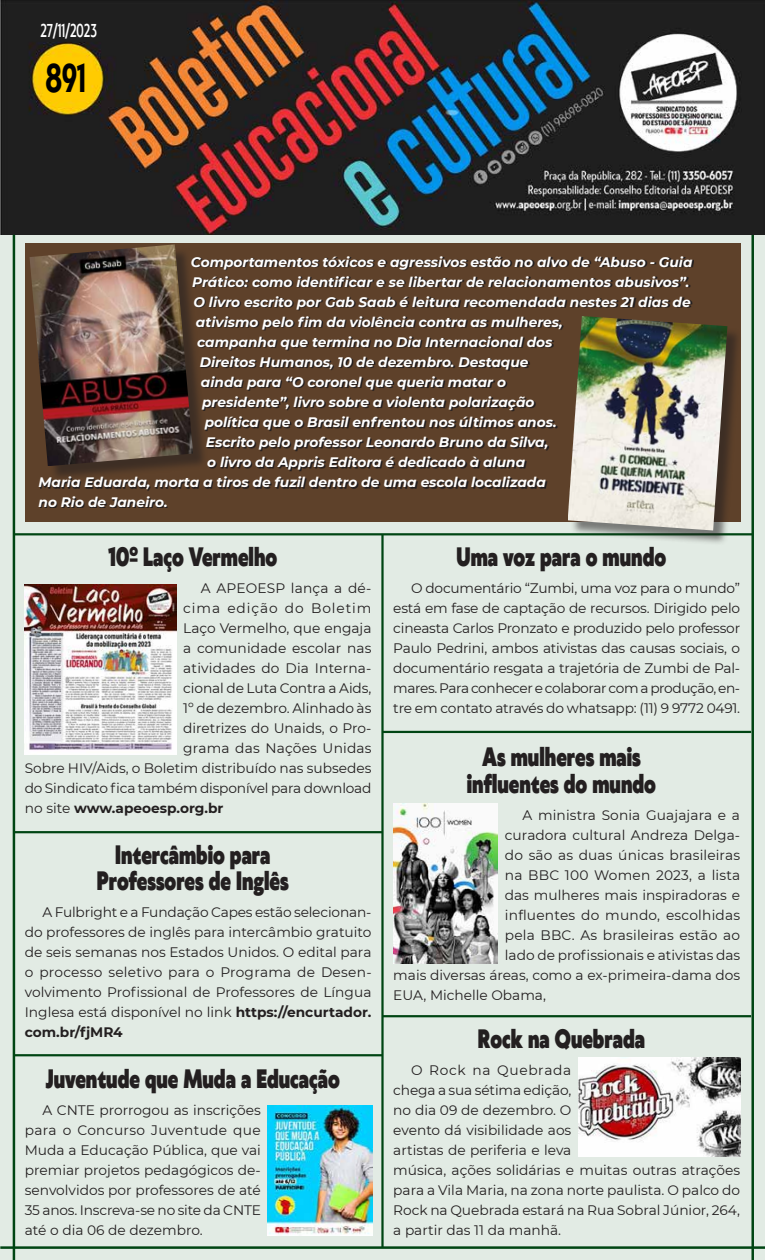
<style>
.page{position:relative;width:765px;height:1260px;background:#fff}
.page>*{position:absolute;margin:0;border:0;box-sizing:border-box;transform-origin:0 0}
.t1{font:700 37.5px "Klein Condensed";color:#000;scale:.75 1}
.t2{font:900 25px/26.2px "Klein";color:#231f20;text-align:center;scale:.75 1}
.t3{font:500 17.5px "Klein Condensed";color:#fff;scale:.75 1}
.t4{font:13.75px/20px "Montserrat";color:#231f20;text-align:justify}
.t5{font:italic 700 13.75px "Montserrat";color:#fff}
.t6{font:700 13.75px "Montserrat";color:#231f20}
.t7{font:13.75px "Montserrat";letter-spacing:.065em;color:#231f20}
.s1{font-weight:400}
.s2{font-weight:700}
</style>
<div class="page">
<div style="left:0;top:216px;width:765px;height:1044px;background:#e2ebe4"></div>
<hr style="left:0;top:1246px;width:765px;height:3px;background:#004513">
<hr style="left:751px;top:234px;width:3px;height:1026px;background:#004513">
<img style="left:0;top:0;width:765px;height:235px">
<hr style="left:13px;top:235px;width:2px;height:1025px;background:#004513">
<hr style="left:381px;top:534px;width:3px;height:714px;background:#004513">
<hr style="left:14px;top:831px;width:368px;height:2px;background:#004513">
<hr style="left:382px;top:731px;width:369px;height:2px;background:#004513">
<hr style="left:14px;top:533px;width:738px;height:2px;background:#004513">
<hr style="left:14px;top:1054px;width:368px;height:2px;background:#004513">
<hr style="left:382px;top:1015px;width:369px;height:2px;background:#004513">
<div style="left:25px;top:244px;width:715px;height:278px;background:#5e412a"></div>
<svg style="left:40px;top:257px;width:654px;height:251px"></svg>
<img style="left:25px;top:584px;width:151px;height:171px">
<img style="left:268px;top:1105px;width:104px;height:131px">
<img style="left:393px;top:804px;width:105px;height:160px">
<img style="left:578px;top:1057px;width:162px;height:99px">
<div style="left:32px;top:247px;width:176px;height:235px;background:#231f20;opacity:.55"></div>
<img style="left:30px;top:244px;width:163px;height:222px">
<div style="left:570px;top:318px;width:173px;height:228px;background:#231f20;opacity:.55"></div>
<img style="left:568px;top:316px;width:159px;height:214px">
<p class="t3" style="left:40px;top:18px;width:77px">27/11/2023</p>
<h1 class="t1" style="left:45px;top:50px;width:56px">891</h1>
<p class="t5" style="left:191px;top:252px;width:503px">Comportamentos tóxicos e agressivos estão no alvo de “Abuso - Guia</p>
<p class="t5" style="left:192px;top:272px;width:499px">Prático: como identificar e se libertar de relacionamentos abusivos”.</p>
<p class="t5" style="left:193px;top:292px;width:499px">O livro escrito por Gab Saab é leitura recomendada nestes 21 dias de</p>
<p class="t5" style="left:196px;top:312px;width:368px">ativismo pelo fim da violência contra as mulheres,</p>
<p class="t5" style="left:197px;top:332px;width:357px">campanha que termina no Dia Internacional dos</p>
<p class="t5" style="left:200px;top:352px;width:330px">Direitos Humanos, 10 de dezembro. Destaque</p>
<p class="t5" style="left:201px;top:372px;width:307px">ainda para “O coronel que queria matar o</p>
<p class="t5" style="left:202px;top:392px;width:334px">presidente”, livro sobre a violenta polarização</p>
<p class="t5" style="left:205px;top:412px;width:354px">política que o Brasil enfrentou nos últimos anos.</p>
<p class="t5" style="left:206px;top:432px;width:344px">Escrito pelo professor Leonardo Bruno da Silva,</p>
<p class="t5" style="left:207px;top:452px;width:320px">o livro da Appris Editora é dedicado à aluna</p>
<p class="t5" style="left:38px;top:472px;width:509px">Maria Eduarda, morta a tiros de fuzil dentro de uma escola localizada</p>
<p class="t5" style="left:38px;top:492px;width:131px">no Rio de Janeiro.</p>
<h2 class="t2" style="left:108px;top:543px;width:227px">10º Laço Vermelho</h2>
<p class="t4" style="left:201px;top:578px;width:172px">A APEOESP lança a dé-</p>
<p class="t7" style="left:183px;top:599px;width:190px">cima edição do Boletim</p>
<p class="t4" style="left:183px;top:618px;width:190px">Laço Vermelho, que engaja</p>
<p class="t4" style="left:183px;top:638px;width:190px">a comunidade escolar nas</p>
<p class="t4" style="left:183px;top:658px;width:190px">atividades do Dia Interna-</p>
<p class="t4" style="left:183px;top:678px;width:190px">cional de Luta Contra a Aids,</p>
<p class="t4" style="left:183px;top:698px;width:190px">1º de dezembro. Alinhado às</p>
<p class="t4" style="left:183px;top:718px;width:190px">diretrizes do Unaids, o Pro-</p>
<p class="t4" style="left:183px;top:738px;width:190px">grama das Nações Unidas</p>
<p class="t4" style="left:25px;top:758px;width:348px">Sobre HIV/Aids, o Boletim distribuído nas subsedes</p>
<p class="t4" style="left:25px;top:778px;width:348px">do Sindicato fica também disponível para download</p>
<p class="t6" style="left:25px;top:798px;width:200px"><span class="s1">no site</span> www.apeoesp.org.br</p>
<h2 class="t2" style="left:97px;top:840px;width:257px">Intercâmbio para<br>Professores de Inglês</h2>
<p class="t4" style="left:25px;top:902px;width:348px;text-indent:18px">A Fulbright e a Fundação Capes estão selecionan&shy;do professores de inglês para intercâmbio gratuito de seis semanas nos Estados Unidos. O edital para o processo seletivo para o Programa de Desen&shy;volvimento Profissional de Professores de Língua Inglesa está disponível no link <span class="s2">https://encurtador. com.br/fjMR4</span></p>
<h2 class="t2" style="left:46px;top:1064px;width:394px">Juventude que Muda a Educação</h2>
<p class="t4" style="left:25px;top:1100px;width:238px;text-indent:18px">A CNTE prorrogou as inscrições para o Concurso Juventude que Muda a Educação Pública, que vai premiar projetos pedagógicos de&shy;senvolvidos por professores de até 35 anos. Inscreva-se no site da CNTE até o dia 06 de dezembro.</p>
<h2 class="t2" style="left:457px;top:543px;width:281px">Uma voz para o mundo</h2>
<p class="t4" style="left:393px;top:578px;width:348px;text-indent:18px">O documentário “Zumbi, uma voz para o mundo” está em fase de captação de recursos. Dirigido pelo cineasta Carlos Pronzato e produzido pelo professor Paulo Pedrini, ambos ativistas das causas sociais, o documentário resgata a trajetória de Zumbi de Pal&shy;mares. Para conhecer e colaborar com a produção, en&shy;tre em contato através do whatsapp: (11) 9 9772 0491.</p>
<h2 class="t2" style="left:467px;top:743px;width:254px">As mulheres mais influentes do mundo</h2>
<p class="t4" style="left:523px;top:804px;width:219px">A ministra Sonia Guajajara e a</p>
<p class="t4" style="left:505px;top:824px;width:237px">curadora cultural Andreza Delga-</p>
<p class="t4" style="left:505px;top:844px;width:237px">do são as duas únicas brasileiras</p>
<p class="t4" style="left:505px;top:864px;width:237px">na BBC 100 Women 2023, a lista</p>
<p class="t4" style="left:505px;top:884px;width:237px">das mulheres mais inspiradoras e</p>
<p class="t4" style="left:505px;top:904px;width:237px">influentes do mundo, escolhidas</p>
<p class="t4" style="left:505px;top:924px;width:237px">pela BBC. As brasileiras estão ao</p>
<p class="t4" style="left:505px;top:944px;width:237px">lado de profissionais e ativistas das</p>
<p class="t4" style="left:393px;top:964px;width:348px">mais diversas áreas, como a ex-primeira-dama dos</p>
<p class="t4" style="left:393px;top:984px;width:154px">EUA, Michelle Obama,</p>
<h2 class="t2" style="left:478px;top:1024px;width:224px">Rock na Quebrada</h2>
<p class="t4" style="left:393px;top:1060px;width:348px;text-align:left;text-indent:18px">O Rock na Quebrada<br>chega a sua sétima edição,<br>no dia 09 de dezembro. O<br>evento dá visibilidade aos<br>artistas de periferia e leva<br>música, ações solidárias e muitas outras atrações para a Vila Maria, na zona norte paulista. O palco do<br>Rock na Quebrada estará na Rua Sobral Júnior, 264, a partir das 11 da manhã.</p>
</div>
